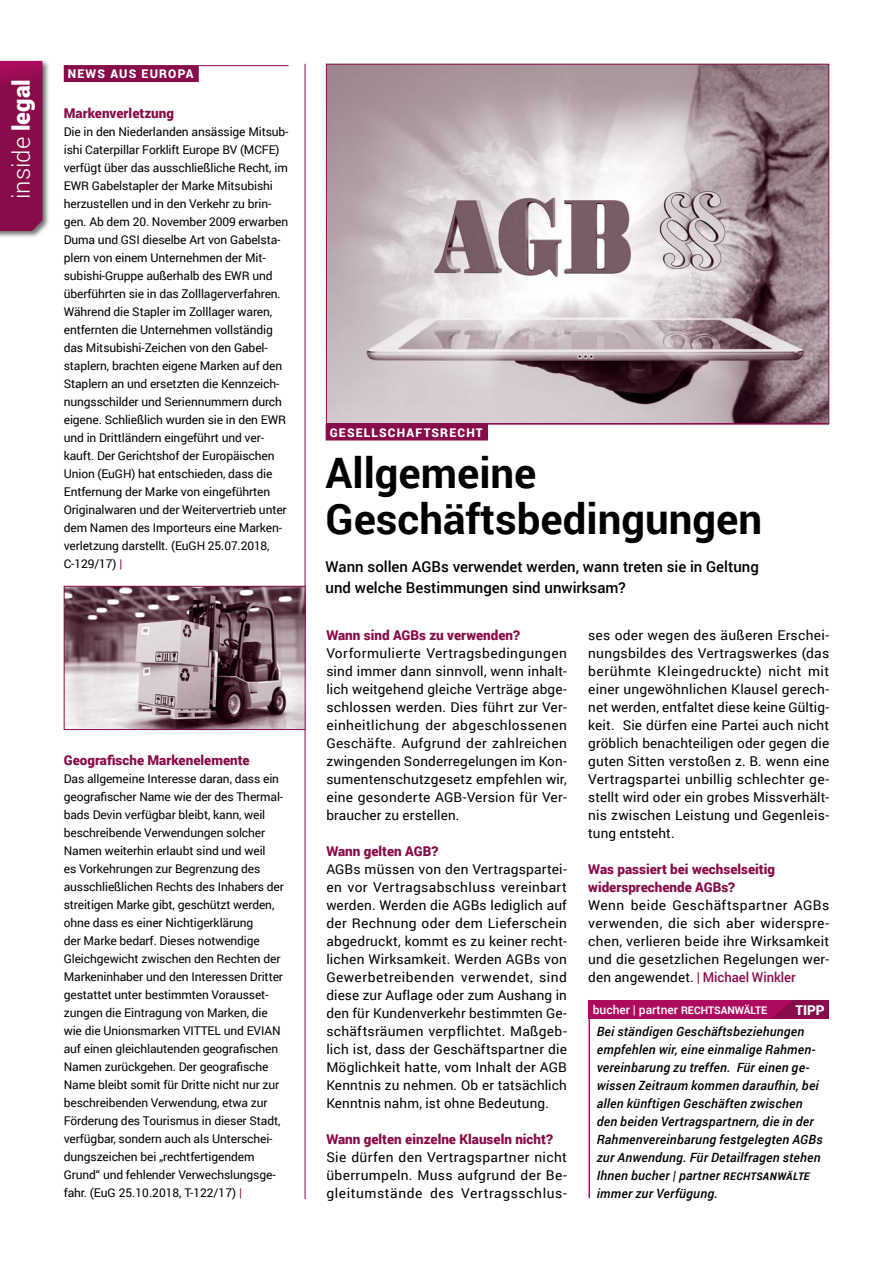
<style>
.page{position:relative;width:893px;height:1263px;background:#fff}
.page>*{position:absolute;margin:0;border:0;box-sizing:border-box;transform-origin:0 0}
.ÜS-28{font:700 42px/46.5px "Roboto";color:#000}
.t1{font:300 24px "Roboto";color:#fff}
.VSP{font:500 15px/21px "Roboto";color:#000}
.GT{font:13.5px/18px "Roboto";letter-spacing:.015em;color:#000;text-align:justify}
.ZT{font:900 13.5px/18px "Roboto";color:#870c49}
.ZT-klein{font:900 13.5px "Roboto";color:#870c49}
.ZT-2{font:900 13.5px "Roboto";color:#fff}
.GT-Tipp{font:italic 500 12.75px/18px "Roboto";letter-spacing:.02em;color:#000}
.GT-klein{font:12px/18px "Roboto";letter-spacing:-.01em;color:#000}
.Topthema{font:900 12px "Roboto";letter-spacing:.1em;color:#fff}
.ZT-3{font:500 12px "Roboto";color:#fff}
.s1{font-weight:900}
.s2{color:#870c49}
.s3{font-weight:500;color:#870c49}
.s4{font-weight:700;font-size:10.5px}
</style>
<div class="page">
<hr style="left:64px;top:65px;width:225px;height:1px;background:#870c49">
<div style="left:64px;top:66px;width:135px;height:16px;background:#870c49"></div>
<hr style="left:326px;top:424px;width:503px;height:1px;background:#870c49">
<div style="left:326px;top:424px;width:162px;height:16px;background:#870c49"></div>
<div style="left:0;top:59px;width:50px;height:180px;background:#000;opacity:.55"></div>
<svg style="left:0;top:61px;width:43px;height:170px"></svg>
<hr style="left:305px;top:64px;width:1px;height:1135px;background:#870c49">
<div style="left:588px;top:1000px;width:241px;height:18px;background:#ad0c5e"></div>
<svg style="left:772px;top:1000px;width:57px;height:18px"></svg>
<hr style="left:588px;top:1000px;width:2px;height:198px;background:#ad0c5e">
<img style="left:328px;top:66px;width:499px;height:356px">
<img style="left:66px;top:588px;width:237px;height:140px">
<div style="left:64px;top:586px;width:241px;height:144px;border:1px solid #870c49"></div>
<p class="t1" style="left:5px;top:199px;width:122px;rotate:-90deg">inside <span class="s1">legal</span></p>
<p class="Topthema" style="left:68px;top:66px;width:127px">NEWS AUS EUROPA</p>
<p class="ZT-klein" style="left:64px;top:103px;width:112px">Markenverletzung</p>
<p class="GT-klein" style="left:64px;top:122px;width:226px">Die in den Niederlanden ansässige Mitsub&shy;ishi Caterpillar Forklift Europe BV (MCFE) verfügt über das ausschließliche Recht, im EWR Gabelstapler der Marke Mitsubishi herzustellen und in den Verkehr zu brin&shy;gen. Ab dem 20. November 2009 erwarben Duma und GSI dieselbe Art von Gabelsta&shy;plern von einem Unternehmen der Mit&shy;subishi-Gruppe außerhalb des EWR und überführten sie in das Zolllagerverfahren.<br>Während die Stapler im Zolllager waren, entfernten die Unternehmen vollständig das Mitsubishi-Zeichen von den Gabel&shy;staplern, brachten eigene Marken auf den Staplern an und ersetzten die Kennzeich&shy;nungsschilder und Seriennummern durch eigene. Schließlich wurden sie in den EWR und in Drittländern eingeführt und ver&shy;kauft. Der Gerichtshof der Europäischen Union (EuGH) hat entschieden, dass die Entfernung der Marke von eingeführten Originalwaren und der Weitervertrieb unter dem Namen des Importeurs eine Marken&shy;verletzung darstellt. (EuGH 25.07.2018, C-129/17) <span class="s2">|</span></p>
<p class="ZT-klein" style="left:64px;top:750px;width:187px">Geografische Markenelemente</p>
<p class="GT-klein" style="left:64px;top:769px;width:222px">Das allgemeine Interesse daran, dass ein geografischer Name wie der des Thermal&shy;bads Devin verfügbar bleibt, kann, weil beschreibende Verwendungen solcher Namen weiterhin erlaubt sind und weil<br>es Vorkehrungen zur Begrenzung des ausschließlichen Rechts des Inhabers der streitigen Marke gibt, geschützt werden, ohne dass es einer Nichtigerklärung<br>der Marke bedarf. Dieses notwendige Gleichgewicht zwischen den Rechten der Markeninhaber und den Interessen Dritter gestattet unter bestimmten Vorausset&shy;zungen die Eintragung von Marken, die wie die Unionsmarken VITTEL und EVIAN auf einen gleichlautenden geografischen Namen zurückgehen. Der geografische Name bleibt somit für Dritte nicht nur zur beschreibenden Verwendung, etwa zur Förderung des Tourismus in dieser Stadt, verfügbar, sondern auch als Unterschei&shy;dungszeichen bei „rechtfertigendem Grund“ und fehlender Verwechslungsge&shy;fahr. (EuG 25.10.2018, T-122/17) <span class="s2">|</span></p>
<p class="Topthema" style="left:330px;top:424px;width:154px">GESELLSCHAFTSRECHT</p>
<p class="ÜS-28" style="left:326px;top:448px;width:438px">Allgemeine<br>Geschäftsbedingungen</p>
<p class="VSP" style="left:326px;top:556px;width:435px">Wann sollen AGBs verwendet werden, wann treten sie in Geltung und welche Bestimmungen sind unwirksam?</p>
<p class="ZT" style="left:326px;top:626px;width:195px">Wann sind AGBs zu verwenden?</p>
<p class="GT" style="left:326px;top:644px;width:242px">Vorformulierte Vertragsbedingungen sind immer dann sinnvoll, wenn inhalt&shy;lich weitgehend gleiche Verträge abge&shy;schlossen werden. Dies führt zur Ver&shy;einheitlichung der abgeschlossenen Geschäfte. Aufgrund der zahlreichen zwingenden Sonderregelungen im Kon&shy;sumentenschutzgesetz empfehlen wir, eine gesonderte AGB-Version für Ver&shy;braucher zu erstellen.</p>
<p class="ZT" style="left:326px;top:842px;width:113px">Wann gelten AGB?</p>
<p class="GT" style="left:326px;top:860px;width:242px">AGBs müssen von den Vertragspartei&shy;en vor Vertragsabschluss vereinbart werden. Werden die AGBs lediglich auf der Rechnung oder dem Lieferschein abgedruckt, kommt es zu keiner recht&shy;lichen Wirksamkeit. Werden AGBs von Gewerbetreibenden verwendet, sind diese zur Auflage oder zum Aushang in den für Kundenverkehr bestimmten Ge&shy;schäftsräumen verpflichtet. Maßgeb&shy;lich ist, dass der Geschäftspartner die Möglichkeit hatte, vom Inhalt der AGB Kenntnis zu nehmen. Ob er tatsächlich Kenntnis nahm, ist ohne Bedeutung.</p>
<p class="ZT" style="left:326px;top:1130px;width:228px">Wann gelten einzelne Klauseln nicht?</p>
<p class="GT" style="left:326px;top:1148px;width:242px">Sie dürfen den Vertragspartner nicht überrumpeln. Muss aufgrund der Be&shy;gleitumstände des Vertragsschlus-</p>
<p class="GT" style="left:588px;top:626px;width:242px">ses oder wegen des äußeren Erschei&shy;nungsbildes des Vertragswerkes (das berühmte Kleingedruckte) nicht mit einer ungewöhnlichen Klausel gerech&shy;net werden, entfaltet diese keine Gültig&shy;keit. Sie dürfen eine Partei auch nicht gröblich benachteiligen oder gegen die guten Sitten verstoßen z. B. wenn eine Vertragspartei unbillig schlechter ge&shy;stellt wird oder ein grobes Missverhält&shy;nis zwischen Leistung und Gegenleis&shy;tung entsteht.</p>
<p class="ZT" style="left:588px;top:860px;width:188px">Was passiert bei wechselseitig widersprechende AGBs?</p>
<p class="GT" style="left:588px;top:896px;width:242px">Wenn beide Geschäftspartner AGBs verwenden, die sich aber widerspre&shy;chen, verlieren beide ihre Wirksamkeit und die gesetzlichen Regelungen wer&shy;den angewendet. <span class="s3">| Michael Winkler</span></p>
<p class="ZT-3" style="left:593px;top:1001px;width:176px">bucher | partner <span class="s4">RECHTSANWÄLTE</span></p>
<p class="ZT-2" style="left:795px;top:1000px;width:31px">TIPP</p>
<p class="GT-Tipp" style="left:597px;top:1022px;width:227px">Bei ständigen Geschäftsbeziehungen empfehlen wir, eine einmalige Rahmen&shy;vereinbarung zu treffen. Für einen ge&shy;wissen Zeitraum kommen daraufhin, bei allen künftigen Geschäften zwischen den beiden Vertragspartnern, die in der Rahmenvereinbarung festgelegten AGBs zur Anwendung. Für Detailfragen stehen Ihnen bucher | partner <span class="s4">RECHTSANWÄLTE </span>immer zur Verfügung.</p>
</div>
